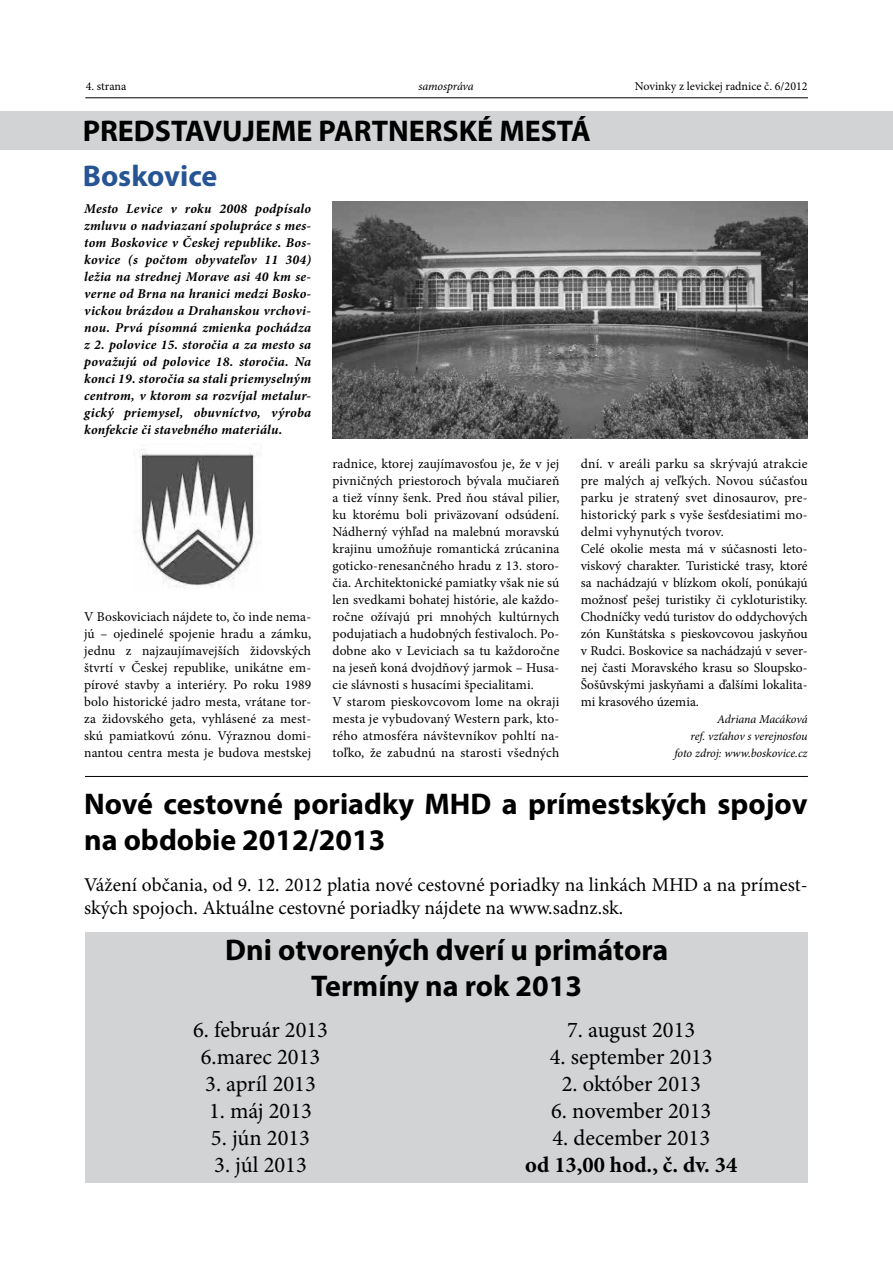
<style>
.page{position:relative;width:893px;height:1263px;background:#fff}
.page>*{position:absolute;margin:0;border:0;box-sizing:border-box;transform-origin:0 0}
.t1{font:700 30px/36px "Myriad Pro";color:#000}
.t2{font:700 30px "Myriad Pro";color:#275594}
.t3{font:22.5px/27px "Minion Pro";color:#000;text-align:center}
.t4{font:700 22.5px "Minion Pro";color:#000}
.t5{font:19.5px/23.4px "Minion Pro";color:#000}
.t6{font:13.5px/17px "Minion Pro";letter-spacing:.005em;color:#000}
.t7{font:italic 700 13.5px/17px "Minion Pro";letter-spacing:.015em;color:#000;text-align:justify}
.t8{font:italic 12px/17px "Minion Pro";letter-spacing:-.005em;color:#000;text-align:right}
.t9{font:12px "Minion Pro";color:#000}
</style>
<div class="page">
<hr style="left:85px;top:97px;width:723px;height:1px;background:#000">
<hr style="left:85px;top:776px;width:723px;height:1px;background:#000">
<div style="left:0;top:112px;width:893px;height:38px;background:#d1d3d4"></div>
<img style="left:332px;top:202px;width:476px;height:237px">
<img style="left:140px;top:450px;width:116px;height:138px">
<div style="left:85px;top:932px;width:723px;height:250px;background:#d1d3d4"></div>
<p class="t9" style="left:86px;top:78px;width:42px">4. strana</p>
<p class="t8" style="left:418px;top:77px;width:57px">samospráva</p>
<p class="t9" style="left:635px;top:78px;width:174px">Novinky z levickej radnice č. 6/2012</p>
<h1 class="t1" style="left:83px;top:112px;width:510px">PREDSTAVUJEME PARTNERSKÉ MESTÁ</h1>
<h1 class="t2" style="left:83px;top:157px;width:136px">Boskovice</h1>
<p class="t7" style="left:84px;top:200px;width:228px">Mesto Levice v roku 2008 podpísalo zmluvu o nadviazaní spolupráce s mes&shy;tom Boskovice v Českej republike. Bos&shy;kovice (s počtom obyvateľov 11 304) ležia na strednej Morave asi 40 km se&shy;verne od Brna na hranici medzi Bosko&shy;vickou brázdou a Drahanskou vrchovi&shy;nou. Prvá písomná zmienka pochádza z 2. polovice 15. storočia a za mesto sa považujú od polovice 18. storočia. Na konci 19. storočia sa stali priemyselným centrom, v ktorom sa rozvíjal metalur&shy;gický priemysel, obuvníctvo, výroba konfekcie či stavebného materiálu.</p>
<p class="t6" style="left:84px;top:608px;width:228px;text-align:justify">V Boskoviciach nájdete to, čo inde nema&shy;jú – ojedinelé spojenie hradu a zámku, jednu z najzaujímavejších židovských štvrtí v Českej republike, unikátne em&shy;pírové stavby a interiéry. Po roku 1989 bolo historické jadro mesta, vrátane tor&shy;za židovského geta, vyhlásené za mest&shy;skú pamiatkovú zónu. Výraznou domi&shy;nantou centra mesta je budova mestskej</p>
<p class="t6" style="left:332px;top:455px;width:228px">radnice, ktorej zaujímavosťou je, že v jej pivničných priestoroch bývala mučiareň a tiež vínny šenk. Pred ňou stával pilier, ku ktorému boli priväzovaní odsúdení.<br>Nádherný výhľad na malebnú moravskú krajinu umožňuje romantická zrúcanina goticko-renesančného hradu z 13. storo&shy;čia. Architektonické pamiatky však nie sú len svedkami bohatej histórie, ale každo&shy;ročne ožívajú pri mnohých kultúrnych podujatiach a hudobných festivaloch. Po&shy;dobne ako v Leviciach sa tu každoročne na jeseň koná dvojdňový jarmok – Husa&shy;cie slávnosti s husacími špecialitami.<br>V starom pieskovcovom lome na okraji mesta je vybudovaný Western park, kto&shy;rého atmosféra návštevníkov pohltí na&shy;toľko, že zabudnú na starosti všedných</p>
<p class="t6" style="left:581px;top:455px;width:228px">dní. v areáli parku sa skrývajú atrakcie pre malých aj veľkých. Novou súčasťou parku je stratený svet dinosaurov, pre&shy;historický park s vyše šesťdesiatimi mo&shy;delmi vyhynutých tvorov.<br>Celé okolie mesta má v súčasnosti leto&shy;viskový charakter. Turistické trasy, ktoré sa nachádzajú v blízkom okolí, ponúkajú možnosť pešej turistiky či cykloturistiky.<br>Chodníčky vedú turistov do oddychových zón Kunštátska s pieskovcovou jaskyňou v Rudci. Boskovice sa nachádzajú v sever&shy;nej časti Moravského krasu so Sloupsko-Šošůvskými jaskyňami a ďalšími lokalita&shy;mi krasového územia.</p>
<p class="t8" style="left:674px;top:711px;width:135px">Adriana Macáková<br>ref. vzťahov s verejnosťou foto zdroj: www.boskovice.cz</p>
<h1 class="t1" style="left:84px;top:785px;width:725px">Nové cestovné poriadky MHD a prímestských spojov na obdobie 2012/2013</h1>
<h3 class="t5" style="left:84px;top:873px;width:725px">Vážení občania, od 9. 12. 2012 platia nové cestovné poriadky na linkách MHD a na prímest&shy;ských spojoch. Aktuálne cestovné poriadky nájdete na www.sadnz.sk.</h3>
<h1 class="t1" style="left:225px;top:931px;width:444px;text-align:center">Dni otvorených dverí u primátora<br>Termíny na rok 2013</h1>
<h2 class="t3" style="left:193px;top:1016px;width:137px">6. február 2013<br>6.marec 2013</h2>
<h2 class="t3" style="left:205px;top:1070px;width:112px">3. apríl 2013</h2>
<h2 class="t3" style="left:209px;top:1097px;width:104px">1. máj 2013</h2>
<h2 class="t3" style="left:211px;top:1124px;width:101px">5. jún 2013</h2>
<h2 class="t3" style="left:214px;top:1151px;width:94px">3. júl 2013</h2>
<h2 class="t3" style="left:567px;top:1016px;width:130px">7. august 2013</h2>
<h2 class="t3" style="left:550px;top:1043px;width:164px">4. september 2013</h2>
<h2 class="t3" style="left:562px;top:1070px;width:141px">2. október 2013</h2>
<h2 class="t3" style="left:551px;top:1097px;width:162px">6. november 2013</h2>
<h2 class="t3" style="left:552px;top:1124px;width:159px">4. december 2013</h2>
<h2 class="t4" style="left:525px;top:1149px;width:214px">od 13,00 hod., č. dv. 34</h2>
</div>
